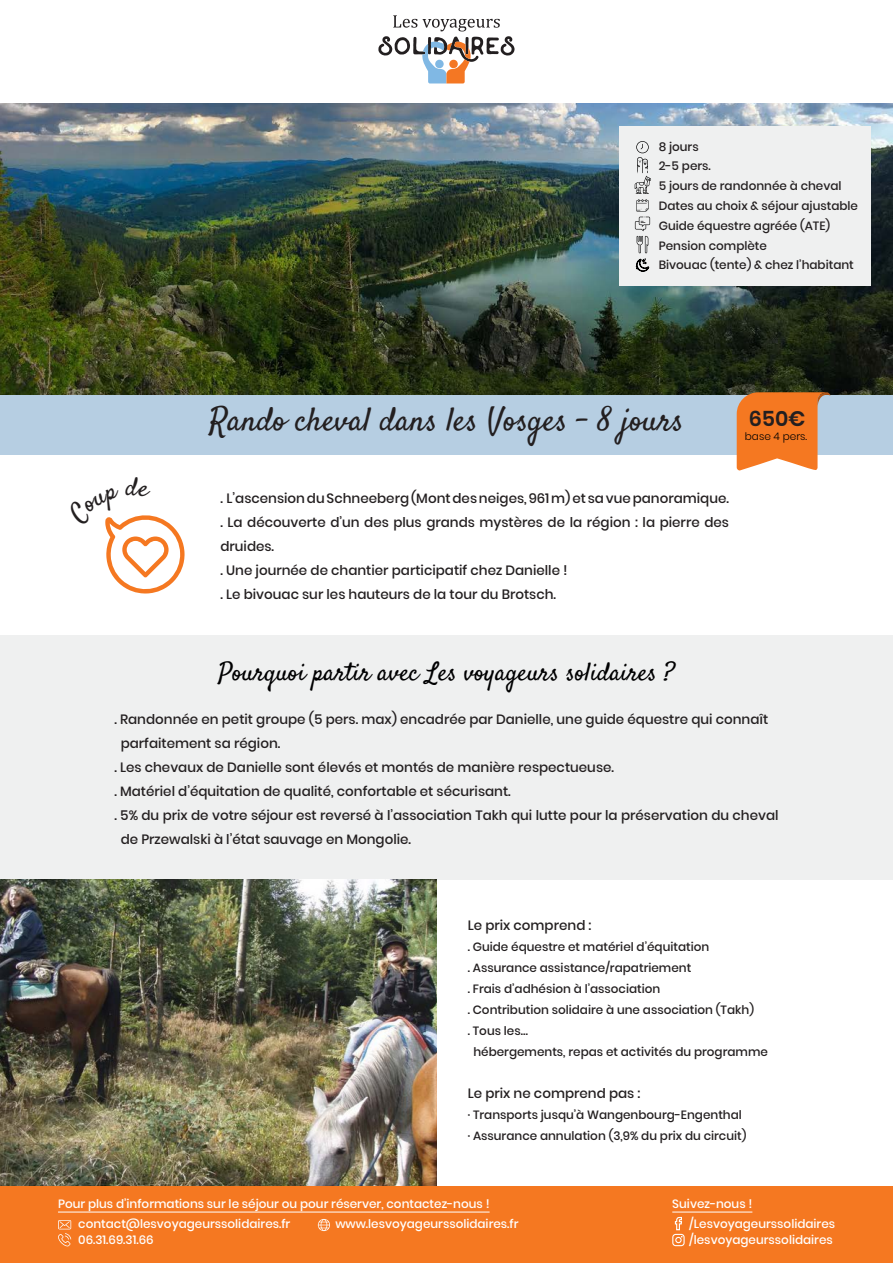
<style>
.page{position:relative;width:893px;height:1263px;background:#fff}
.page>*{position:absolute;margin:0;border:0;box-sizing:border-box;transform-origin:0 0}
.t1{font:33px "Satisfy";color:#231f20}
.t2{font:25.5px "Satisfy";color:#000001}
.t3{font:25.5px "Satisfy";color:#231f20}
.t4{font:600 21px "Poppins";color:#231f20}
.t5{font:500 13.5px/24px "Poppins";color:#231f20}
.t6{font:500 12px "Poppins";color:#231f20}
.t7{font:500 12px "Poppins";color:#fff}
.t8{font:300 10.5px "Poppins";color:#000001}
</style>
<div class="page">
<div style="left:0;top:635px;width:893px;height:244px;background:#eff0f0"></div>
<img style="left:0;top:103px;width:893px;height:292px">
<svg style="left:378px;top:15px;width:137px;height:68px"></svg>
<div style="left:0;top:395px;width:893px;height:60px;background:#b6cee2"></div>
<div style="left:619px;top:126px;width:252px;height:160px;background:#eff0f0"></div>
<svg style="left:636px;top:259px;width:13px;height:12px"></svg>
<svg style="left:635px;top:217px;width:15px;height:36px"></svg>
<svg style="left:737px;top:392px;width:94px;height:79px"></svg>
<img style="left:0;top:879px;width:436px;height:307px">
<div style="left:0;top:1186px;width:893px;height:77px;background:#f57821"></div>
<hr style="left:58px;top:1212px;width:432px;height:1px;background:#fff">
<svg style="left:58px;top:1220px;width:13px;height:26px"></svg>
<hr style="left:672px;top:1212px;width:80px;height:1px;background:#fff">
<svg style="left:672px;top:1216px;width:13px;height:30px"></svg>
<svg style="left:318px;top:1219px;width:12px;height:12px"></svg>
<svg style="left:635px;top:141px;width:16px;height:70px"></svg>
<svg style="left:105px;top:515px;width:80px;height:79px"></svg>
<p class="t6" style="left:659px;top:140px;width:42px">8 jours</p>
<p class="t6" style="left:659px;top:158px;width:54px">2-5 pers.</p>
<p class="t6" style="left:659px;top:179px;width:184px">5 jours de randonnée à cheval</p>
<p class="t6" style="left:659px;top:199px;width:201px">Dates au choix &amp; séjour ajustable</p>
<p class="t6" style="left:659px;top:219px;width:173px">Guide équestre agréée (ATE)</p>
<p class="t6" style="left:659px;top:238px;width:110px">Pension complète</p>
<p class="t6" style="left:659px;top:258px;width:197px">Bivouac (tente) &amp; chez l’habitant</p>
<p class="t3" style="left:126px;top:471px;width:14px">d</p>
<p class="t1" style="left:209px;top:399px;width:476px">Rando cheval dans les Vosges - 8 jours</p>
<p class="t4" style="left:749px;top:406px;width:58px">650€</p>
<p class="t8" style="left:745px;top:430px;width:64px">base 4 pers.</p>
<p class="t5" style="left:220px;top:486px;width:510px">. L’ascension du Schneeberg (Mont des neiges, 961 m) et sa vue panoramique.</p>
<p class="t5" style="left:220px;top:510px;width:510px">. La découverte d’un des plus grands mystères de la région : la pierre des druides.</p>
<p class="t5" style="left:220px;top:558px;width:349px">. Une journée de chantier participatif chez Danielle !</p>
<p class="t5" style="left:220px;top:582px;width:337px">. Le bivouac sur les hauteurs de la tour du Brotsch.</p>
<p class="t2" style="left:218px;top:656px;width:458px">Pourquoi partir avec Les voyageurs solidaires ?</p>
<p class="t5" style="left:114px;top:708px;width:656px">. Randonnée en petit groupe (5 pers. max) encadrée par Danielle, une guide équestre qui connaît</p>
<p class="t5" style="left:121px;top:732px;width:161px">parfaitement sa région.</p>
<p class="t5" style="left:114px;top:756px;width:501px">. Les chevaux de Danielle sont élevés et montés de manière respectueuse.</p>
<p class="t5" style="left:114px;top:780px;width:398px">. Matériel d’équitation de qualité, confortable et sécurisant.</p>
<p class="t5" style="left:121px;top:804px;width:659px;text-indent:-6px">. 5% du prix de votre séjour est reversé à l’association Takh qui lutte pour la préservation du cheval de Przewalski à l’état sauvage en Mongolie.</p>
<p class="t5" style="left:468px;top:913px;width:125px">Le prix comprend :</p>
<p class="t6" style="left:468px;top:940px;width:243px">. Guide équestre et matériel d’équitation</p>
<p class="t6" style="left:468px;top:961px;width:225px">. Assurance assistance/rapatriement</p>
<p class="t6" style="left:468px;top:982px;width:194px">. Frais d’adhésion à l’association</p>
<p class="t6" style="left:468px;top:1003px;width:288px">. Contribution solidaire à une association (Takh)</p>
<p class="t6" style="left:468px;top:1024px;width:62px">. Tous les…</p>
<p class="t6" style="left:473px;top:1045px;width:296px">hébergements, repas et activités du programme</p>
<p class="t5" style="left:468px;top:1082px;width:174px">Le prix ne comprend pas :</p>
<p class="t6" style="left:468px;top:1108px;width:276px">· Transports jusqu’à Wangenbourg-Engenthal</p>
<p class="t6" style="left:468px;top:1129px;width:280px">· Assurance annulation (3,9% du prix du circuit)</p>
<p class="t7" style="left:58px;top:1196px;width:433px">Pour plus d’informations sur le séjour ou pour réserver, contactez-nous !</p>
<p class="t7" style="left:78px;top:1216px;width:214px">contact@lesvoyageurssolidaires.fr</p>
<p class="t7" style="left:335px;top:1216px;width:185px">www.lesvoyageurssolidaires.fr</p>
<p class="t7" style="left:78px;top:1233px;width:77px">06.31.69.31.66</p>
<p class="t7" style="left:672px;top:1196px;width:82px">Suivez-nous !</p>
<p class="t7" style="left:689px;top:1216px;width:147px">/Lesvoyageurssolidaires</p>
<p class="t7" style="left:689px;top:1233px;width:145px">/lesvoyageurssolidaires</p>
</div>
